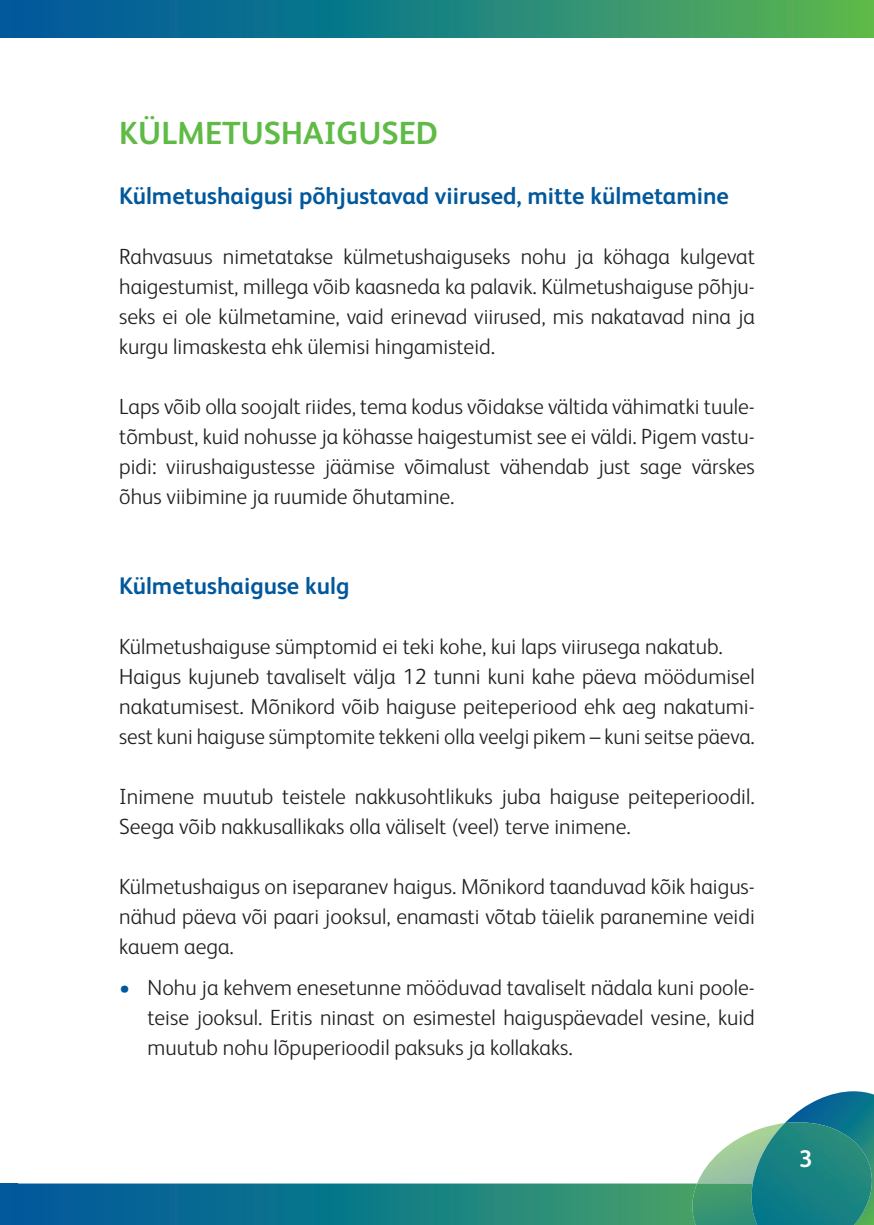
<style>
.page{position:relative;width:874px;height:1225px;background:#fff}
.page>*{position:absolute;margin:0;border:0;box-sizing:border-box;transform-origin:0 0}
.t1{font:700 32px "FS Albert";color:#60bb46}
.t2{font:700 24px "FS Albert";color:#01589c}
.t3{font:700 24px "FS Albert Pro";color:#fff}
.t4{font:300 22px/30px "FS Albert Pro";color:#231f20;text-align:justify}
.s1{color:#01589c}
</style>
<div class="page">
<svg style="left:17px;top:0;width:856px;height:38px;background:#23847c"></svg>
<div style="left:0;top:0;width:17px;height:38px;background:#02599c"></div>
<svg style="left:17px;top:1091px;width:856px;height:134px"></svg>
<img style="left:690px;top:1183px;width:60px;height:42px">
<img style="left:750px;top:1122px;width:122px;height:103px">
<div style="left:0;top:1183px;width:17px;height:42px;background:#02599c"></div>
<h1 class="t1" style="left:119px;top:121px;width:320px">KÜLMETUSHAIGUSED</h1>
<p class="t2" style="left:119px;top:186px;width:611px">Külmetushaigusi põhjustavad viirused, mitte külmetamine</p>
<p class="t4" style="left:119px;top:243px;width:637px">Rahvasuus nimetatakse külmetushaiguseks nohu ja köhaga kulgevat haigestumist, millega võib kaasneda ka palavik. Külmetushaiguse põhju&shy;seks ei ole külmetamine, vaid erinevad viirused, mis nakatavad nina ja kurgu limaskesta ehk ülemisi hingamisteid.</p>
<p class="t4" style="left:119px;top:393px;width:637px">Laps võib olla soojalt riides, tema kodus võidakse vältida vähimatki tuule&shy;tõmbust, kuid nohusse ja köhasse haigestumist see ei väldi. Pigem vastu&shy;pidi: viirushaigustesse jäämise võimalust vähendab just sage värskes õhus viibimine ja ruumide õhutamine.</p>
<p class="t2" style="left:119px;top:576px;width:232px">Külmetushaiguse kulg</p>
<p class="t4" style="left:119px;top:633px;width:637px;text-align:left">Külmetushaiguse sümptomid ei teki kohe, kui laps viirusega nakatub.<br>Haigus kujuneb tavaliselt välja 12 tunni kuni kahe päeva möödumisel nakatumisest. Mõnikord võib haiguse peiteperiood ehk aeg nakatumi&shy;sest kuni haiguse sümptomite tekkeni olla veelgi pikem – kuni seitse päeva.</p>
<p class="t4" style="left:119px;top:783px;width:636px">Inimene muutub teistele nakkusohtlikuks juba haiguse peiteperioodil.<br>Seega võib nakkusallikaks olla väliselt (veel) terve inimene.</p>
<p class="t4" style="left:119px;top:873px;width:637px">Külmetushaigus on iseparanev haigus. Mõnikord taanduvad kõik haigus&shy;nähud päeva või paari jooksul, enamasti võtab täielik paranemine veidi kauem aega.</p>
<p class="t4" style="left:147px;top:975px;width:608px;text-indent:-28px"><span class="s1">•</span> Nohu ja kehvem enesetunne mööduvad tavaliselt nädala kuni poole&shy;teise jooksul. Eritis ninast on esimestel haiguspäevadel vesine, kuid muutub nohu lõpuperioodil paksuks ja kollakaks.</p>
<p class="t3" style="left:798px;top:1149px;width:15px">3</p>
</div>
